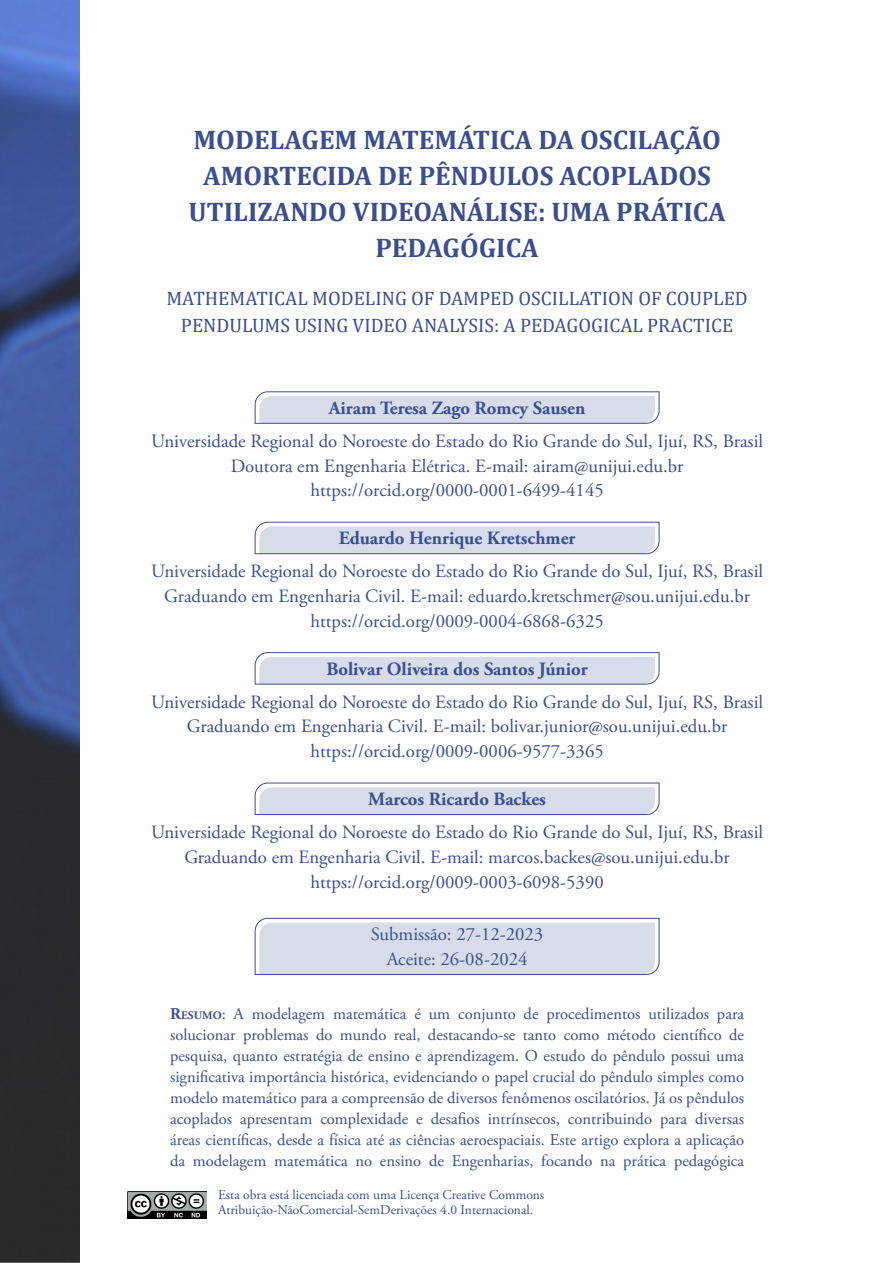
<style>
.page{position:relative;width:893px;height:1263px;background:#fff}
.page>*{position:absolute;margin:0;border:0;box-sizing:border-box;transform-origin:0 0}
.TÍTULO{font:700 27px/36px "Cambria";color:#3a4f91;text-align:center}
.SUBTÍTULO{font:19.5px/27px "Cambria";color:#3a4f91;text-align:center}
.AFILIAÇÃO_1{font:18.75px "Adobe Garamond Pro";color:#3a4f91}
.AUTORES{font:700 18.75px "Adobe Garamond Pro";color:#3a4f91}
.SUBMISSÃO{font:18.75px "Adobe Garamond Pro";color:#3a4f91}
.RESUMO{font:16.5px/21px "Adobe Garamond Pro";color:#3a4f91;text-align:justify}
.t1{font:13.5px/15px "Adobe Garamond Pro";color:#3a4f91}
.s1{font-weight:700}
.s2{font-weight:700;font-size:11.55px}
</style>
<div class="page">
<img style="left:0;top:0;width:80px;height:1263px">
<img style="left:128px;top:1191px;width:78px;height:28px">
<svg style="left:255px;top:391px;width:404px;height:33px;background:#d2d8e6"></svg>
<svg style="left:255px;top:522px;width:404px;height:32px;background:#d4d9e7"></svg>
<svg style="left:255px;top:652px;width:404px;height:32px;background:#d5dae7"></svg>
<svg style="left:255px;top:783px;width:404px;height:32px;background:#d4d9e7"></svg>
<svg style="left:255px;top:918px;width:404px;height:57px;background:#d4dae7"></svg>
<p class="TÍTULO" style="left:188px;top:120px;width:539px">MODELAGEM MATEMÁTICA DA OSCILAÇÃO<br>AMORTECIDA DE PÊNDULOS ACOPLADOS<br>UTILIZANDO VIDEOANÁLISE: UMA PRÁTICA<br>PEDAGÓGICA</p>
<p class="SUBTÍTULO" style="left:166px;top:285px;width:583px">MATHEMATICAL MODELING OF DAMPED OSCILLATION OF COUPLED<br>PENDULUMS USING VIDEO ANALYSIS: A PEDAGOGICAL PRACTICE</p>
<p class="AUTORES" style="left:329px;top:397px;width:258px">Airam Teresa Zago Romcy Sausen</p>
<p class="AFILIAÇÃO_1" style="left:151px;top:430px;width:613px">Universidade Regional do Noroeste do Estado do Rio Grande do Sul, Ijuí, RS, Brasil</p>
<p class="AFILIAÇÃO_1" style="left:231px;top:454px;width:454px">Doutora em Engenharia Elétrica. E-mail: airam@unijui.edu.br</p>
<p class="AFILIAÇÃO_1" style="left:310px;top:479px;width:295px">https://orcid.org/0000-0001-6499-4145</p>
<p class="AUTORES" style="left:339px;top:527px;width:238px">Eduardo Henrique Kretschmer</p>
<p class="AFILIAÇÃO_1" style="left:151px;top:560px;width:613px">Universidade Regional do Noroeste do Estado do Rio Grande do Sul, Ijuí, RS, Brasil</p>
<p class="AFILIAÇÃO_1" style="left:164px;top:585px;width:587px">Graduando em Engenharia Civil. E-mail: eduardo.kretschmer@sou.unijui.edu.br</p>
<p class="AFILIAÇÃO_1" style="left:310px;top:609px;width:295px">https://orcid.org/0009-0004-6868-6325</p>
<p class="AUTORES" style="left:326px;top:658px;width:263px">Bolivar Oliveira dos Santos Júnior</p>
<p class="AFILIAÇÃO_1" style="left:151px;top:691px;width:613px">Universidade Regional do Noroeste do Estado do Rio Grande do Sul, Ijuí, RS, Brasil</p>
<p class="AFILIAÇÃO_1" style="left:187px;top:715px;width:542px">Graduando em Engenharia Civil. E-mail: bolivar.junior@sou.unijui.edu.br</p>
<p class="AFILIAÇÃO_1" style="left:310px;top:740px;width:295px">https://orcid.org/0009-0006-9577-3365</p>
<p class="AUTORES" style="left:368px;top:788px;width:179px">Marcos Ricardo Backes</p>
<p class="AFILIAÇÃO_1" style="left:151px;top:821px;width:613px">Universidade Regional do Noroeste do Estado do Rio Grande do Sul, Ijuí, RS, Brasil</p>
<p class="AFILIAÇÃO_1" style="left:184px;top:846px;width:547px">Graduando em Engenharia Civil. E-mail: marcos.backes@sou.unijui.edu.br</p>
<p class="AFILIAÇÃO_1" style="left:310px;top:870px;width:295px">https://orcid.org/0009-0003-6098-5390</p>
<p class="SUBMISSÃO" style="left:371px;top:923px;width:174px">Submissão: 27-12-2023</p>
<p class="SUBMISSÃO" style="left:387px;top:948px;width:142px">Aceite: 26-08-2024</p>
<p class="RESUMO" style="left:170px;top:1003px;width:576px"><span class="s1">R</span><span class="s2">ESUMO</span>: A modelagem matemática é um conjunto de procedimentos utilizados para solucionar problemas do mundo real, destacando-se tanto como método científico de pesquisa, quanto estratégia de ensino e aprendizagem. O estudo do pêndulo possui uma significativa importância histórica, evidenciando o papel crucial do pêndulo simples como modelo matemático para a compreensão de diversos fenômenos oscilatórios. Já os pêndulos acoplados apresentam complexidade e desafios intrínsecos, contribuindo para diversas áreas científicas, desde a física até as ciências aeroespaciais. Este artigo explora a aplicação da modelagem matemática no ensino de Engenharias, focando na prática pedagógica</p>
<p class="t1" style="left:218px;top:1187px;width:328px">Esta obra está licenciada com uma Licença Creative Commons<br>Atribuição-NãoComercial-SemDerivações 4.0 Internacional.</p>
</div>
